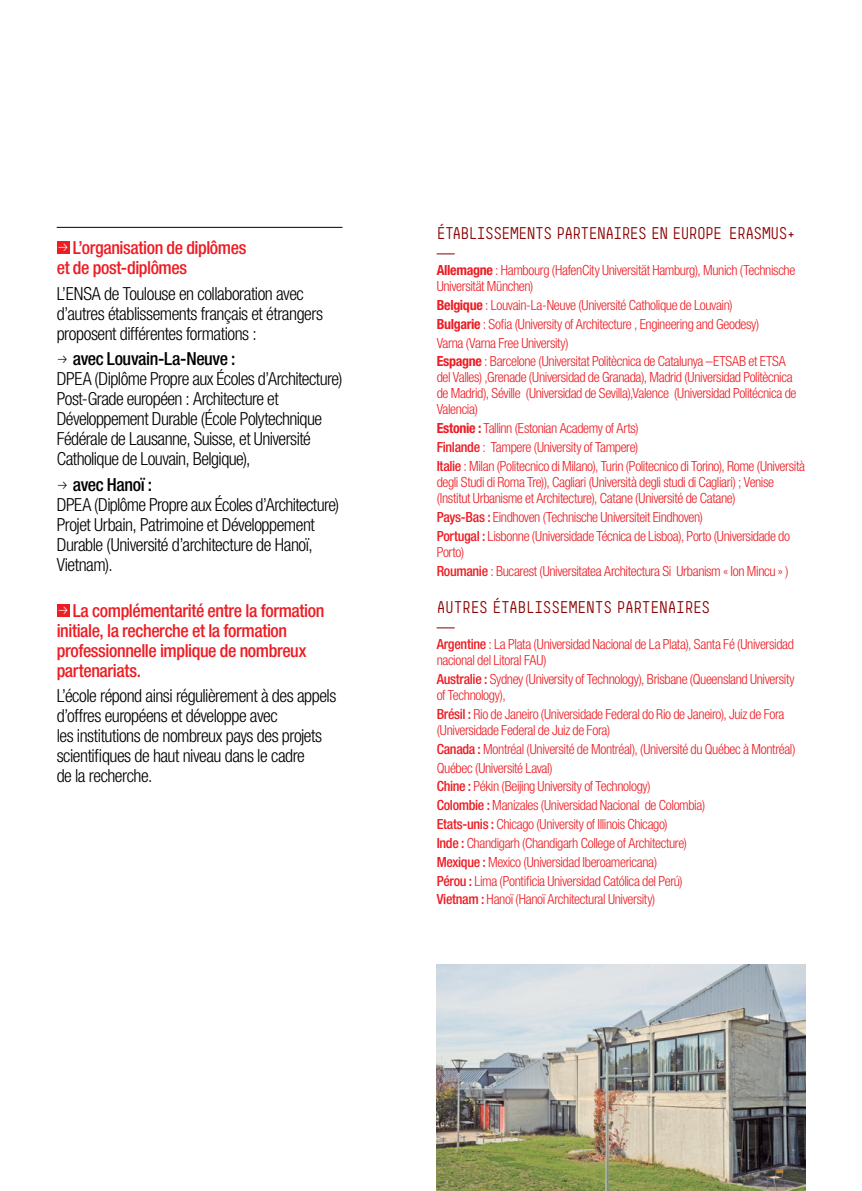
<style>
.page{position:relative;width:862px;height:1191px;background:#fff}
.page>*{position:absolute;margin:0;border:0;box-sizing:border-box;transform-origin:0 0}
.t1{font:300 condensed 18px/20px "Helvetica Neue LT Std";letter-spacing:-.025em;color:#000}
.t2{font:500 condensed 18px/20px "Helvetica Neue LT Std";letter-spacing:-.02em;color:#ed1d24}
.t3{font:500 condensed 18px "Helvetica Neue LT Std";letter-spacing:-.02em;color:#000}
.t4{font:300 condensed 18px "Helvetica Neue LT Std";color:#8b0304}
.t5{font:16px "Simple";letter-spacing:-.03em;color:#8b0304}
.t6{font:300 condensed 14px/18.8px "Helvetica Neue LT Std";letter-spacing:-.025em;color:#ed1d24}
.s1{font-weight:700}
.s2{font-weight:500}
</style>
<div class="page">
<div style="left:57px;top:241px;width:12px;height:13px;background:#ed1d24"></div>
<div style="left:57px;top:604px;width:12px;height:12px;background:#ed1d24"></div>
<hr style="left:57px;top:227px;width:285px;height:1px;background:#000">
<img style="left:437px;top:964px;width:368px;height:227px">
<p class="t2" style="left:57px;top:237px;width:191px;text-indent:16px">L’organisation de diplômes et de post-diplômes</p>
<p class="t1" style="left:57px;top:283px;width:268px">L’ENSA de Toulouse en collaboration avec d’autres établissements français et étrangers proposent différentes formations :</p>
<p class="t3" style="left:73px;top:348px;width:164px">avec Louvain-La-Neuve :</p>
<p class="t1" style="left:57px;top:369px;width:287px">DPEA (Diplôme Propre aux Écoles d’Architecture)<br>Post-Grade européen : Architecture et Développement Durable (École Polytechnique Fédérale de Lausanne, Suisse, et Université Catholique de Louvain, Belgique),</p>
<p class="t3" style="left:73px;top:474px;width:81px">avec Hanoï :</p>
<p class="t1" style="left:57px;top:494px;width:284px">DPEA (Diplôme Propre aux Écoles d’Architecture)<br>Projet Urbain, Patrimoine et Développement Durable (Université d’architecture de Hanoï, Vietnam).</p>
<p class="t2" style="left:57px;top:600px;width:269px;text-indent:16px">La complémentarité entre la formation initiale, la recherche et la formation professionnelle implique de nombreux partenariats.</p>
<p class="t1" style="left:57px;top:686px;width:281px">L’école répond ainsi régulièrement à des appels d’offres européens et développe avec<br>les institutions de nombreux pays des projets scientifiques de haut niveau dans le cadre<br>de la recherche.</p>
<p class="t5" style="left:437px;top:224px;width:295px">ÉTABLISSEMENTS PARTENAIRES EN EUROPE ERASMUS</p>
<p class="t5" style="left:787px;top:224px;width:10px">+</p>
<p class="t4" style="left:437px;top:242px;width:19px">—</p>
<p class="t6" style="left:437px;top:262px;width:360px;line-height:16px"><span class="s1">Allemagne</span> : Hambourg (HafenCity Universität Hamburg), Munich (Technische<br>Universität München)</p>
<p class="t6" style="left:437px;top:295px;width:351px"><span class="s1">Belgique</span> : Louvain-La-Neuve (Université Catholique de Louvain)<br><span class="s1">Bulgarie</span> : Sofia (University of Architecture , Engineering and Geodesy)<br>Varna (Varna Free University)<br><span class="s1">Espagne</span> : Barcelone (Universitat Politècnica de Catalunya –ETSAB et ETSA</p>
<p class="t6" style="left:437px;top:369px;width:361px;line-height:16px">del Valles) ,Grenade (Universidad de Granada), Madrid (Universidad Politècnica de Madrid), Séville (Universidad de Sevilla),Valence (Universidad Politécnica de<br>Valencia)</p>
<p class="t6" style="left:437px;top:419px;width:370px"><span class="s1">Estonie :</span> Tallinn (Estonian Academy of Arts)<br><span class="s2">Finlande</span> : Tampere (University of Tampere)<br><span class="s2">Italie</span> : Milan (Politecnico di Milano), Turin (Politecnico di Torino), Rome (Università</p>
<p class="t6" style="left:437px;top:474px;width:339px;line-height:16px">degli Studi di Roma Tre)), Cagliari (Università degli studi di Cagliari) ; Venise (Institut Urbanisme et Architecture), Catane (Université de Catane)</p>
<p class="t6" style="left:437px;top:507px;width:355px"><span class="s2">Pays-Bas :</span> Eindhoven (Technische Universiteit Eindhoven)<br><span class="s2">Portugal :</span> Lisbonne (Universidade Técnica de Lisboa), Porto (Universidade do</p>
<p class="t6" style="left:437px;top:542px;width:353px">Porto)<br><span class="s2">Roumanie</span> : Bucarest (Universitatea Architectura Si Urbanism « Ion Mincu » )</p>
<p class="t5" style="left:437px;top:598px;width:275px">AUTRES ÉTABLISSEMENTS PARTENAIRES</p>
<p class="t4" style="left:437px;top:616px;width:19px">—</p>
<p class="t6" style="left:437px;top:636px;width:359px;line-height:16px"><span class="s2">Argentine</span> : La Plata (Universidad Nacional de La Plata), Santa Fé (Universidad nacional del Litoral FAU)</p>
<p class="t6" style="left:437px;top:671px;width:359px;line-height:16px"><span class="s2">Australie :</span> Sydney (University of Technology), Brisbane (Queensland University of Technology),</p>
<p class="t6" style="left:437px;top:706px;width:349px;line-height:16px"><span class="s2">Brésil :</span> Rio de Janeiro (Universidade Federal do Rio de Janeiro), Juiz de Fora (Universidade Federal de Juiz de Fora)</p>
<p class="t6" style="left:437px;top:739px;width:360px"><span class="s2">Canada :</span> Montréal (Université de Montréal), (Université du Québec à Montréal)<br>Québec (Université Laval)<br><span class="s2">Chine :</span> Pékin (Beijing University of Technology)<br><span class="s2">Colombie :</span> Manizales (Universidad Nacional de Colombia)<br><span class="s2">Etats-unis :</span> Chicago (University of Illinois Chicago)<br><span class="s2">Inde :</span> Chandigarh (Chandigarh College of Architecture)<br><span class="s2">Mexique :</span> Mexico (Universidad Iberoamericana)<br><span class="s2">Pérou :</span> Lima (Pontificia Universidad Católica del Perú)<br><span class="s2">Vietnam :</span> Hanoï (Hanoï Architectural University)</p>
</div>
